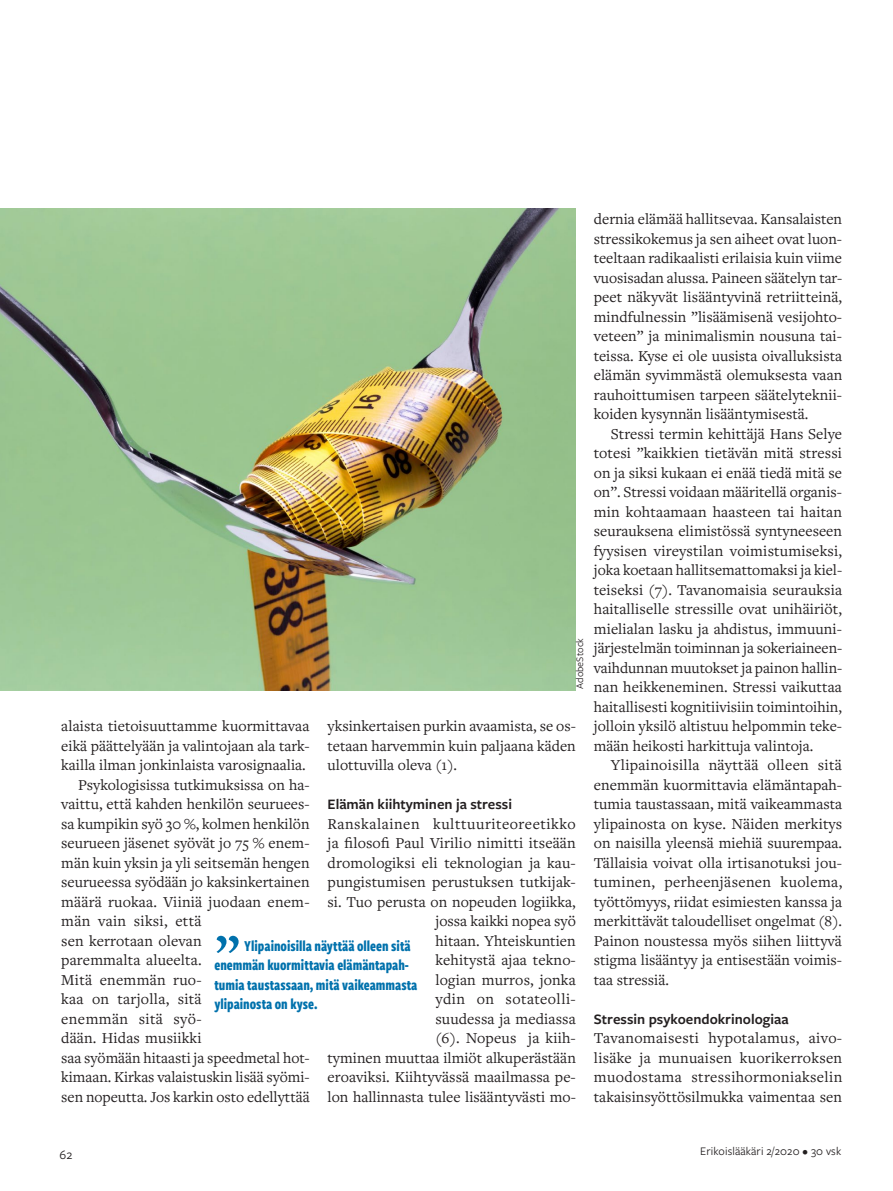
<style>
.page{position:relative;width:893px;height:1191px;background:#fff}
.page>*{position:absolute;margin:0;border:0;box-sizing:border-box;transform-origin:0 0}
._2018_Kliininen_leip{font:15.75px/19.5px "Freight Text Pro";color:#231f20;text-align:justify}
._2018_Nosto__sininen{font:700 15.75px/19.5px "Freight Sans Cmp Pro";color:#0071ac}
._2018_Kliininen_väli{font:600 15px "Freight Sans Pro";color:#231f20}
.t1{font:13.5px "Freight Sans Pro";color:#231f20}
.t2{font:12px "Freight Sans Pro";letter-spacing:.01em;color:#231f20}
._2018_Kliininen_kirj{font:10.5px "Freight Sans Pro";color:#231f20}
</style>
<div class="page">
<svg style="left:217px;top:935px;width:22px;height:18px"></svg>
<img style="left:0;top:209px;width:576px;height:481px">
<p class="_2018_Kliininen_kirj" style="left:573px;top:689px;width:52px;rotate:-90deg">AdobeStock</p>
<p class="_2018_Kliininen_leip" style="left:61px;top:716px;width:250px">alaista tietoisuuttamme kuormittavaa eikä päättelyään ja valintojaan ala tark&shy;kailla ilman jonkinlaista varosignaalia.</p>
<p class="_2018_Kliininen_leip" style="left:61px;top:774px;width:250px;text-align:left;text-indent:17px">Psykologisissa tutkimuksissa on ha&shy;vaittu, että kahden henkilön seuruees&shy;sa kumpikin syö 30 %, kolmen henkilön seurueen jäsenet syövät jo 75 % enem&shy;män kuin yksin ja yli seitsemän hengen seurueessa syödään jo kaksinkertainen määrä ruokaa. Viiniä juodaan enem&shy;män vain siksi, että<br>sen kerrotaan olevan<br>paremmalta alueelta.<br>Mitä enemmän ruo-<br>kaa on tarjolla, sitä<br>enemmän sitä syö-<br>dään. Hidas musiikki<br>saa syömään hitaasti ja speedmetal hot&shy;kimaan. Kirkas valaistuskin lisää syömi&shy;sen nopeutta. Jos karkin osto edellyttää</p>
<p class="_2018_Kliininen_leip" style="left:328px;top:716px;width:250px">yksinkertaisen purkin avaamista, se os&shy;tetaan harvemmin kuin paljaana käden ulottuvilla oleva (1).</p>
<p class="_2018_Kliininen_väli" style="left:328px;top:794px;width:186px">Elämän kiihtyminen ja stressi</p>
<p class="_2018_Kliininen_leip" style="left:328px;top:813px;width:250px;text-align:right">Ranskalainen kulttuuriteoreetikko ja filosofi Paul Virilio nimitti itseään dromologiksi eli teknologian ja kau&shy;pungistumisen perustuksen tutkijak&shy;si. Tuo perusta on nopeuden logiikka, jossa kaikki nopea syö<br>hitaan. Yhteiskuntien<br>kehitystä ajaa tekno-<br>logian murros, jonka<br>ydin on sotateolli-<br>suudessa ja mediassa<br>(6). Nopeus ja kiih-<br>tyminen muuttaa ilmiöt alkuperästään eroaviksi. Kiihtyvässä maailmassa pe&shy;lon hallinnasta tulee lisääntyvästi mo-</p>
<p class="_2018_Nosto__sininen" style="left:214px;top:935px;width:205px;text-indent:30px">Ylipainoisilla näyttää olleen sitä enemmän kuormittavia elämäntapah&shy;tumia taustassaan, mitä vaikeammasta ylipainosta on kyse.</p>
<p class="_2018_Kliininen_leip" style="left:594px;top:209px;width:250px">dernia elämää hallitsevaa. Kansalaisten stressikokemus ja sen aiheet ovat luon&shy;teeltaan radikaalisti erilaisia kuin viime vuosisadan alussa. Paineen säätelyn tar&shy;peet näkyvät lisääntyvinä retriitteinä, mindfulnessin ”lisäämisenä vesijohto&shy;veteen” ja minimalismin nousuna tai&shy;teissa. Kyse ei ole uusista oivalluksista elämän syvimmästä olemuksesta vaan rauhoittumisen tarpeen säätelyteknii&shy;koiden kysynnän lisääntymisestä.</p>
<p class="_2018_Kliininen_leip" style="left:594px;top:423px;width:250px;text-indent:17px">Stressi termin kehittäjä Hans Selye totesi ”kaikkien tietävän mitä stressi on ja siksi kukaan ei enää tiedä mitä se on”. Stressi voidaan määritellä organis&shy;min kohtaamaan haasteen tai haitan seurauksena elimistössä syntyneeseen fyysisen vireystilan voimistumiseksi, joka koetaan hallitsemattomaksi ja kiel&shy;teiseksi (7). Tavanomaisia seurauksia haitalliselle stressille ovat unihäiriöt, mielialan lasku ja ahdistus, immuuni&shy;järjestelmän toiminnan ja sokeriaineen&shy;vaihdunnan muutokset ja painon hallin&shy;nan heikkeneminen. Stressi vaikuttaa haitallisesti kognitiivisiin toimintoihin, jolloin yksilö altistuu helpommin teke&shy;mään heikosti harkittuja valintoja.</p>
<p class="_2018_Kliininen_leip" style="left:594px;top:755px;width:250px;text-indent:17px">Ylipainoisilla näyttää olleen sitä enemmän kuormittavia elämäntapah&shy;tumia taustassaan, mitä vaikeammasta ylipainosta on kyse. Näiden merkitys on naisilla yleensä miehiä suurempaa.<br>Tällaisia voivat olla irtisanotuksi jou&shy;tuminen, perheenjäsenen kuolema, työttömyys, riidat esimiesten kanssa ja merkittävät taloudelliset ongelmat (8).<br>Painon noustessa myös siihen liittyvä stigma lisääntyy ja entisestään voimis&shy;taa stressiä.</p>
<p class="_2018_Kliininen_väli" style="left:594px;top:1008px;width:196px">Stressin psykoendokrinologiaa</p>
<p class="_2018_Kliininen_leip" style="left:594px;top:1028px;width:250px">Tavanomaisesti hypotalamus, aivo&shy;lisäke ja munuaisen kuorikerroksen muodostama stressihormoniakselin takaisinsyöttösilmukka vaimentaa sen</p>
<p class="t1" style="left:60px;top:1145px;width:14px">62</p>
<p class="t2" style="left:700px;top:1143px;width:143px">Erikoislääkäri 2/2020 • 30 vsk</p>
</div>
